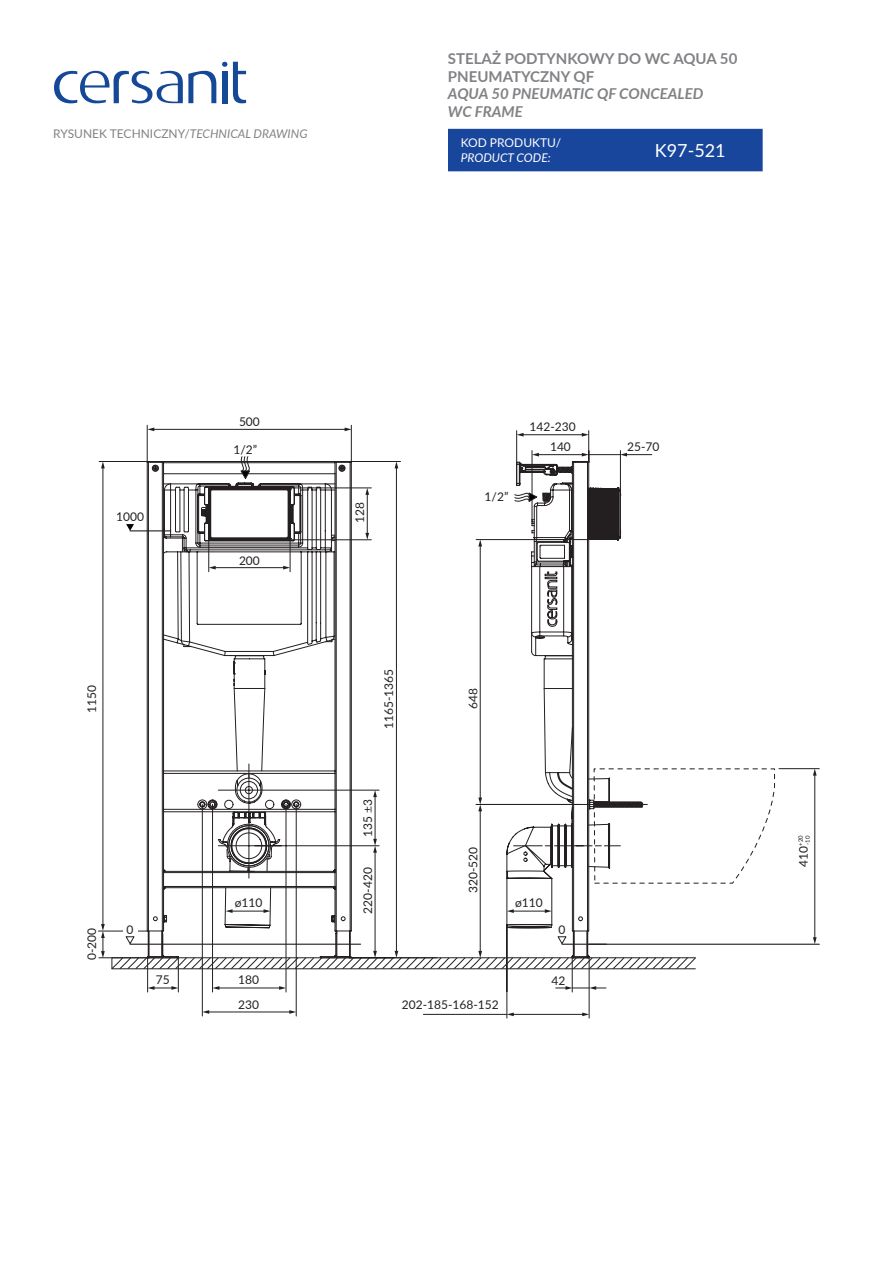
<style>
.page{position:relative;width:893px;height:1263px;background:#fff}
.page>*{position:absolute;margin:0;border:0;box-sizing:border-box;transform-origin:0 0}
.t1{font:18px "Lato";color:#fff}
.t2{font:700 15px/18px "Lato";color:#808285}
.t3{font:italic 700 15px/18px "Lato";color:#808285}
.t4{font:12px "Lato";color:#231f20}
.t5{font:12px "Lato";color:#808285}
.t6{font:12px "Lato";color:#fff}
.t7{font:italic 12px "Lato";color:#fff}
.t8{font:6px "Lato";color:#231f20}
.s1{font-style:italic}
</style>
<div class="page">
<div style="left:448px;top:129px;width:315px;height:42px;background:#18469d"></div>
<svg style="left:233px;top:62px;width:13px;height:41px"></svg>
<svg style="left:54px;top:71px;width:162px;height:32px"></svg>
<div style="left:222px;top:71px;width:5px;height:32px;background:#164898"></div>
<svg style="left:222px;top:62px;width:5px;height:5px"></svg>
<hr style="left:98px;top:931px;width:50px;height:1px;background:#231f20">
<hr style="left:572px;top:958px;width:1px;height:34px;background:#231f20">
<hr style="left:589px;top:958px;width:1px;height:60px;background:#231f20">
<hr style="left:588px;top:431px;width:1px;height:31px;background:#231f20">
<hr style="left:516px;top:431px;width:1px;height:33px;background:#231f20">
<hr style="left:202px;top:804px;width:1px;height:212px;background:#231f20">
<hr style="left:296px;top:804px;width:1px;height:212px;background:#231f20">
<hr style="left:507px;top:925px;width:1px;height:93px;background:#231f20">
<hr style="left:351px;top:425px;width:1px;height:37px;background:#231f20">
<hr style="left:147px;top:425px;width:1px;height:37px;background:#231f20">
<hr style="left:99px;top:461px;width:65px;height:1px;background:#231f20">
<hr style="left:99px;top:957px;width:50px;height:1px;background:#231f20">
<hr style="left:212px;top:804px;width:1px;height:188px;background:#231f20">
<hr style="left:286px;top:804px;width:1px;height:188px;background:#231f20">
<hr style="left:779px;top:768px;width:40px;height:1px;background:#231f20">
<hr style="left:589px;top:944px;width:230px;height:1px;background:#231f20">
<hr style="left:153px;top:429px;width:193px;height:1px;background:#231f20">
<svg style="left:345px;top:427px;width:7px;height:4px"></svg>
<svg style="left:147px;top:427px;width:7px;height:4px"></svg>
<hr style="left:103px;top:467px;width:1px;height:458px;background:#231f20">
<svg style="left:101px;top:462px;width:4px;height:6px"></svg>
<svg style="left:101px;top:924px;width:4px;height:34px"></svg>
<hr style="left:208px;top:1012px;width:83px;height:1px;background:#231f20">
<svg style="left:202px;top:1010px;width:7px;height:4px"></svg>
<svg style="left:289px;top:1010px;width:7px;height:4px"></svg>
<hr style="left:218px;top:988px;width:62px;height:1px;background:#231f20">
<svg style="left:213px;top:986px;width:6px;height:4px"></svg>
<svg style="left:279px;top:986px;width:7px;height:4px"></svg>
<hr style="left:178px;top:956px;width:1px;height:36px;background:#231f20">
<hr style="left:147px;top:956px;width:1px;height:36px;background:#231f20">
<svg style="left:148px;top:986px;width:30px;height:4px"></svg>
<svg style="left:556px;top:986px;width:50px;height:4px"></svg>
<hr style="left:522px;top:434px;width:61px;height:1px;background:#231f20">
<svg style="left:582px;top:433px;width:7px;height:4px"></svg>
<svg style="left:517px;top:433px;width:7px;height:4px"></svg>
<hr style="left:512px;top:1014px;width:71px;height:1px;background:#231f20">
<svg style="left:582px;top:1012px;width:7px;height:4px"></svg>
<svg style="left:507px;top:1012px;width:7px;height:4px"></svg>
<hr style="left:423px;top:1014px;width:84px;height:1px;background:#231f20">
<hr style="left:814px;top:774px;width:1px;height:164px;background:#231f20">
<svg style="left:813px;top:769px;width:4px;height:6px"></svg>
<svg style="left:813px;top:937px;width:4px;height:7px"></svg>
<svg style="left:112px;top:451px;width:663px;height:518px"></svg>
<p class="t2" style="left:448px;top:48px;width:291px">STELAŻ PODTYNKOWY DO WC AQUA 50<br>PNEUMATYCZNY QF</p>
<p class="t5" style="left:53px;top:126px;width:256px">RYSUNEK TECHNICZNY/<span class="s1">TECHNICAL DRAWING</span></p>
<p class="t3" style="left:448px;top:84px;width:257px">AQUA 50 PNEUMATIC QF CONCEALED<br>WC FRAME</p>
<p class="t6" style="left:461px;top:134px;width:102px">KOD PRODUKTU/</p>
<p class="t7" style="left:461px;top:149px;width:92px">PRODUCT CODE:</p>
<h1 class="t1" style="left:655px;top:138px;width:72px">K97-521</h1>
<p class="t4" style="left:116px;top:508px;width:29px">1000</p>
<p class="t4" style="left:83px;top:713px;width:29px;rotate:-90deg">1150</p>
<p class="t4" style="left:239px;top:413px;width:22px">500</p>
<p class="t4" style="left:233px;top:441px;width:25px">1/2”</p>
<p class="t4" style="left:239px;top:552px;width:22px">200</p>
<p class="t4" style="left:235px;top:894px;width:29px">ø110</p>
<p class="t4" style="left:351px;top:523px;width:22px;rotate:-90deg">128</p>
<p class="t4" style="left:380px;top:729px;width:62px;rotate:-90deg">1165-1365</p>
<p class="t4" style="left:359px;top:837px;width:39px;rotate:-90deg">135 ±3</p>
<p class="t4" style="left:359px;top:913px;width:48px;rotate:-90deg">220-420</p>
<p class="t4" style="left:529px;top:418px;width:48px">142-230</p>
<p class="t4" style="left:485px;top:488px;width:25px">1/2”</p>
<p class="t4" style="left:550px;top:438px;width:22px">140</p>
<p class="t4" style="left:627px;top:438px;width:34px">25-70</p>
<p class="t4" style="left:464px;top:709px;width:22px;rotate:-90deg">648</p>
<p class="t4" style="left:464px;top:893px;width:48px;rotate:-90deg">320-520</p>
<p class="t4" style="left:795px;top:867px;width:34px;rotate:-90deg">410<sup>+20</sup></p>
<p class="t8" style="left:803px;top:845px;width:11px;rotate:-90deg">-10</p>
<p class="t4" style="left:515px;top:894px;width:29px">ø110</p>
<p class="t4" style="left:83px;top:960px;width:34px;rotate:-90deg">0-200</p>
<p class="t4" style="left:127px;top:921px;width:8px">0</p>
<p class="t4" style="left:558px;top:921px;width:8px">0</p>
<p class="t4" style="left:156px;top:971px;width:15px">75</p>
<p class="t4" style="left:238px;top:971px;width:22px">180</p>
<p class="t4" style="left:552px;top:972px;width:15px">42</p>
<p class="t4" style="left:238px;top:996px;width:22px">230</p>
<p class="t4" style="left:402px;top:996px;width:98px">202-185-168-152</p>
</div>
